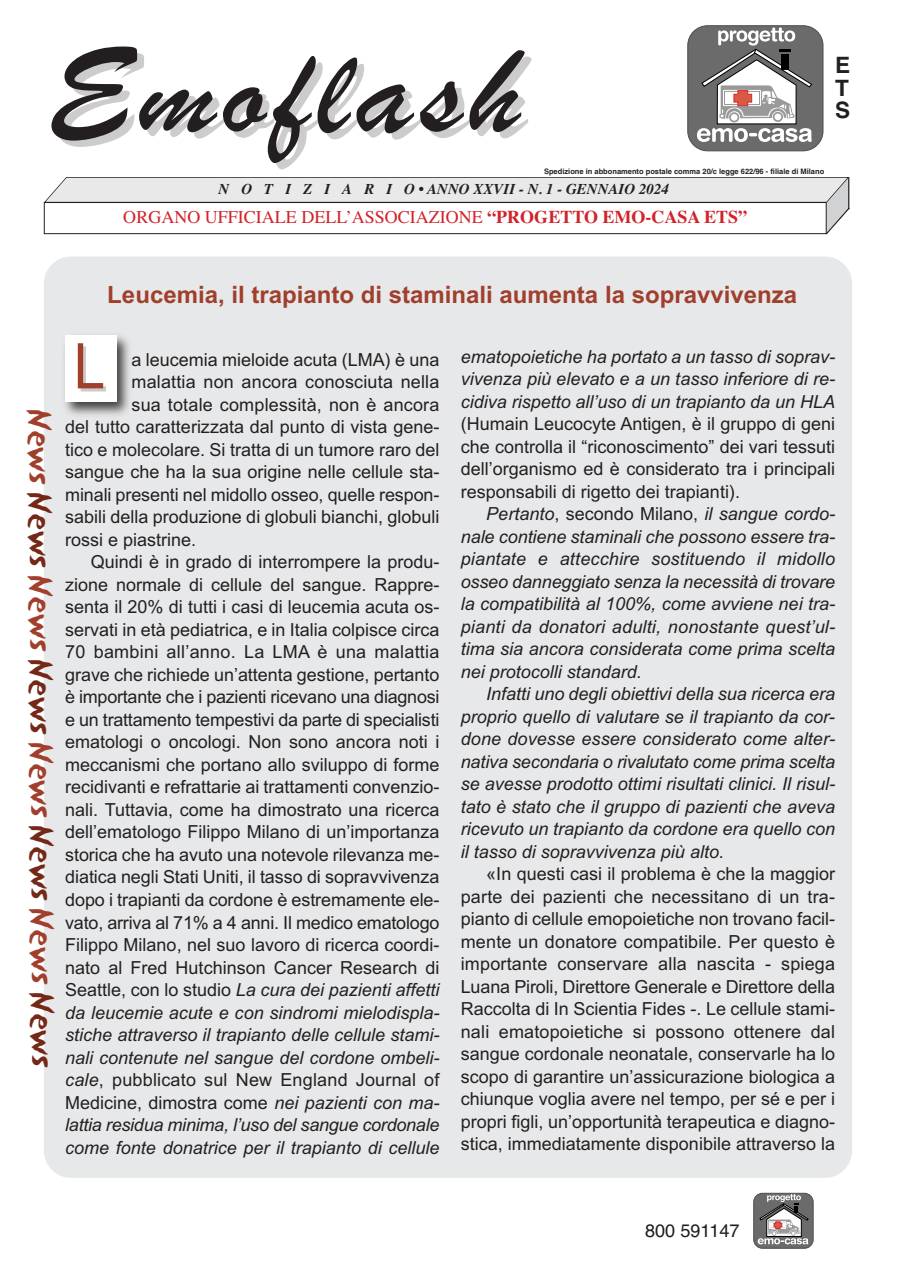
<style>
.page{position:relative;width:897px;height:1263px;background:#fff}
.page>*{position:absolute;margin:0;border:0;box-sizing:border-box;transform-origin:0 0}
.t1{font:126px "Brush Script";letter-spacing:.05em;color:#231f20;scale:1.1 1}
.t2{font:63px "Arial";color:#a13f2d;scale:.9 1}
.t3{font:27px "Sand";letter-spacing:-.06em;color:#a13f2d}
.t4{font:700 24px "Arial";color:#a13f2d}
.t5{font:700 22.5px/22.5px "Helvetica";color:#231f20;text-align:justify}
.t6{font:18.15px "Helvetica";color:#231f20}
.t7{font:18px/22.5px "Arial";color:#231f20;text-align:justify}
.t8{font:italic 18px/22.5px "Arial";color:#231f20;text-align:justify}
.t9{font:18px "Times";color:#d1232a}
.t10{font:italic 700 15px "Times";color:#231f20}
.t11{font:700 7.5px "Helvetica";color:#231f20}
.s1{font-weight:700}
.s2{color:#742817}
.s3{font-style:normal}
.s4{font-style:italic}
</style>
<div class="page">
<div style="left:44px;top:256px;width:808px;height:921px;background:#e7e8e9;border-radius:27px"></div>
<div style="left:753px;top:1193px;width:60px;height:55px;background:#6b6b6b;border-radius:9px"></div>
<div style="left:753px;top:1193px;width:60px;height:55px;border:1px solid #4d4d4d;border-radius:9px"></div>
<svg style="left:757px;top:1194px;width:51px;height:50px"></svg>
<svg style="left:44px;top:177px;width:806px;height:58px"></svg>
<div style="left:44px;top:202px;width:782px;height:32px;border:1px solid #231f20"></div>
<div style="left:687px;top:26px;width:136px;height:125px;background:#6b6b6b;border-radius:20px"></div>
<div style="left:687px;top:25px;width:136px;height:126px;border:1px solid #4d4d4d;border-radius:20px"></div>
<svg style="left:697px;top:27px;width:116px;height:115px"></svg>
<img style="left:64px;top:335px;width:65px;height:81px">
<div style="left:65px;top:335px;width:51px;height:67px;background:#fff"></div>
<h1 class="t1" style="left:47px;top:20px;width:432px">Emoflash</h1>
<p class="t11" style="left:544px;top:167px;width:282px">Spedizione in abbonamento postale comma 20/c legge 622/96 - filiale di Milano</p>
<p class="t10" style="left:219px;top:180px;width:452px">N O T I Z I A R I O•ANNOXXVII-N.1-GENNAIO2024</p>
<p class="t9" style="left:123px;top:207px;width:625px">ORGANO UFFICIALE DELL’ASSOCIAZIONE <span class="s1">“PROGETTO EMO-CASA ETS”</span></p>
<p class="t5" style="left:835px;top:54px;width:17px">E T S</p>
<h3 class="t4" style="left:107px;top:281px;width:691px">Leucemia, il trapianto di staminali aumenta la sopravvivenza</h3>
<h3 class="t3" style="left:56px;top:410px;width:659px;rotate:90deg">News <span class="s2">News</span> News <span class="s2">News</span> News <span class="s2">News</span> News <span class="s2">News</span></h3>
<h2 class="t2" style="left:74px;top:330px;width:37px">L</h2>
<p class="t7" style="left:131px;top:348px;width:309px">a leucemia mieloide acuta (LMA) è una</p>
<p class="t7" style="left:131px;top:371px;width:309px">malattia non ancora conosciuta nella</p>
<p class="t7" style="left:131px;top:393px;width:309px">sua totale complessità, non è ancora</p>
<p class="t7" style="left:65px;top:416px;width:376px">del tutto caratterizzata dal punto di vista gene-</p>
<p class="t7" style="left:65px;top:438px;width:376px">tico e molecolare. Si tratta di un tumore raro del</p>
<p class="t7" style="left:65px;top:461px;width:376px">sangue che ha la sua origine nelle cellule sta-</p>
<p class="t7" style="left:65px;top:483px;width:376px">minali presenti nel midollo osseo, quelle respon-</p>
<p class="t7" style="left:65px;top:506px;width:376px">sabili della produzione di globuli bianchi, globuli</p>
<p class="t7" style="left:65px;top:528px;width:133px">rossi e piastrine.</p>
<p class="t7" style="left:91px;top:551px;width:350px">Quindi è in grado di interrompere la produ-</p>
<p class="t7" style="left:65px;top:573px;width:376px">zione normale di cellule del sangue. Rappre-</p>
<p class="t7" style="left:65px;top:596px;width:376px">senta il 20% di tutti i casi di leucemia acuta os-</p>
<p class="t7" style="left:65px;top:618px;width:376px">servati in età pediatrica, e in Italia colpisce circa</p>
<p class="t7" style="left:65px;top:641px;width:376px">70 bambini all’anno. La LMA è una malattia</p>
<p class="t7" style="left:65px;top:663px;width:376px">grave che richiede un’attenta gestione, pertanto</p>
<p class="t7" style="left:65px;top:686px;width:376px">è importante che i pazienti ricevano una diagnosi</p>
<p class="t7" style="left:65px;top:708px;width:376px">e un trattamento tempestivi da parte di specialisti</p>
<p class="t7" style="left:65px;top:731px;width:376px">ematologi o oncologi. Non sono ancora noti i</p>
<p class="t7" style="left:65px;top:753px;width:376px">meccanismi che portano allo sviluppo di forme</p>
<p class="t7" style="left:65px;top:776px;width:376px">recidivanti e refrattarie ai trattamenti convenzio-</p>
<p class="t7" style="left:65px;top:798px;width:376px">nali. Tuttavia, come ha dimostrato una ricerca</p>
<p class="t7" style="left:65px;top:821px;width:376px">dell’ematologo Filippo Milano di un’importanza</p>
<p class="t7" style="left:65px;top:843px;width:376px">storica che ha avuto una notevole rilevanza me-</p>
<p class="t7" style="left:65px;top:866px;width:376px">diatica negli Stati Uniti, il tasso di sopravvivenza</p>
<p class="t7" style="left:65px;top:888px;width:376px">dopo i trapianti da cordone è estremamente ele-</p>
<p class="t7" style="left:65px;top:911px;width:376px">vato, arriva al 71% a 4 anni. Il medico ematologo</p>
<p class="t7" style="left:65px;top:933px;width:376px">Filippo Milano, nel suo lavoro di ricerca coordi-</p>
<p class="t7" style="left:65px;top:956px;width:376px">nato al Fred Hutchinson Cancer Research di</p>
<p class="t8" style="left:65px;top:978px;width:376px"><span class="s3">Seattle, con lo studio</span> La cura dei pazienti affetti</p>
<p class="t8" style="left:65px;top:1001px;width:375px">da leucemie acute e con sindromi mielodispla-</p>
<p class="t8" style="left:65px;top:1023px;width:375px">stiche attraverso il trapianto delle cellule stami-</p>
<p class="t8" style="left:65px;top:1046px;width:375px">nali contenute nel sangue del cordone ombeli-</p>
<p class="t7" style="left:65px;top:1068px;width:376px"><span class="s4">cale</span>, pubblicato sul New England Journal of</p>
<p class="t7" style="left:65px;top:1091px;width:375px">Medicine, dimostra come <span class="s4">nei pazienti con ma-</span></p>
<p class="t8" style="left:65px;top:1113px;width:376px">lattia residua minima, l’uso del sangue cordonale</p>
<p class="t8" style="left:65px;top:1136px;width:376px">come fonte donatrice per il trapianto di cellule</p>
<p class="t8" style="left:461px;top:345px;width:376px">ematopoietiche ha portato a un tasso di soprav&shy;vivenza più elevato e a un tasso inferiore di re&shy;cidiva rispetto all’uso di un trapianto da un HLA</p>
<p class="t7" style="left:461px;top:413px;width:376px">(Humain Leucocyte Antigen, è il gruppo di geni che controlla il “riconoscimento” dei vari tessuti dell’organismo ed è considerato tra i principali responsabili di rigetto dei trapianti).</p>
<p class="t8" style="left:461px;top:503px;width:376px;text-indent:26px">Pertanto<span class="s3">, secondo Milano,</span> il sangue cordo&shy;nale contiene staminali che possono essere tra&shy;piantate e attecchire sostituendo il midollo osseo danneggiato senza la necessità di trovare la compatibilità al 100%, come avviene nei tra&shy;pianti da donatori adulti, nonostante quest’ul&shy;tima sia ancora considerata come prima scelta nei protocolli standard.</p>
<p class="t8" style="left:461px;top:683px;width:376px;text-indent:26px">Infatti uno degli obiettivi della sua ricerca era proprio quello di valutare se il trapianto da cor&shy;done dovesse essere considerato come alter&shy;nativa secondaria o rivalutato come prima scelta se avesse prodotto ottimi risultati clinici. Il risul&shy;tato è stato che il gruppo di pazienti che aveva ricevuto un trapianto da cordone era quello con il tasso di sopravvivenza più alto.</p>
<p class="t7" style="left:461px;top:863px;width:376px;text-indent:26px">«In questi casi il problema è che la maggior parte dei pazienti che necessitano di un tra&shy;pianto di cellule emopoietiche non trovano facil&shy;mente un donatore compatibile. Per questo è importante conservare alla nascita - spiega Luana Piroli, Direttore Generale e Direttore della Raccolta di In Scientia Fides -. Le cellule stami&shy;nali ematopoietiche si possono ottenere dal sangue cordonale neonatale, conservarle ha lo scopo di garantire un’assicurazione biologica a chiunque voglia avere nel tempo, per sé e per i propri figli, un’opportunità terapeutica e diagno&shy;stica, immediatamente disponibile attraverso la</p>
<p class="t6" style="left:645px;top:1220px;width:96px">800 591147</p>
</div>
